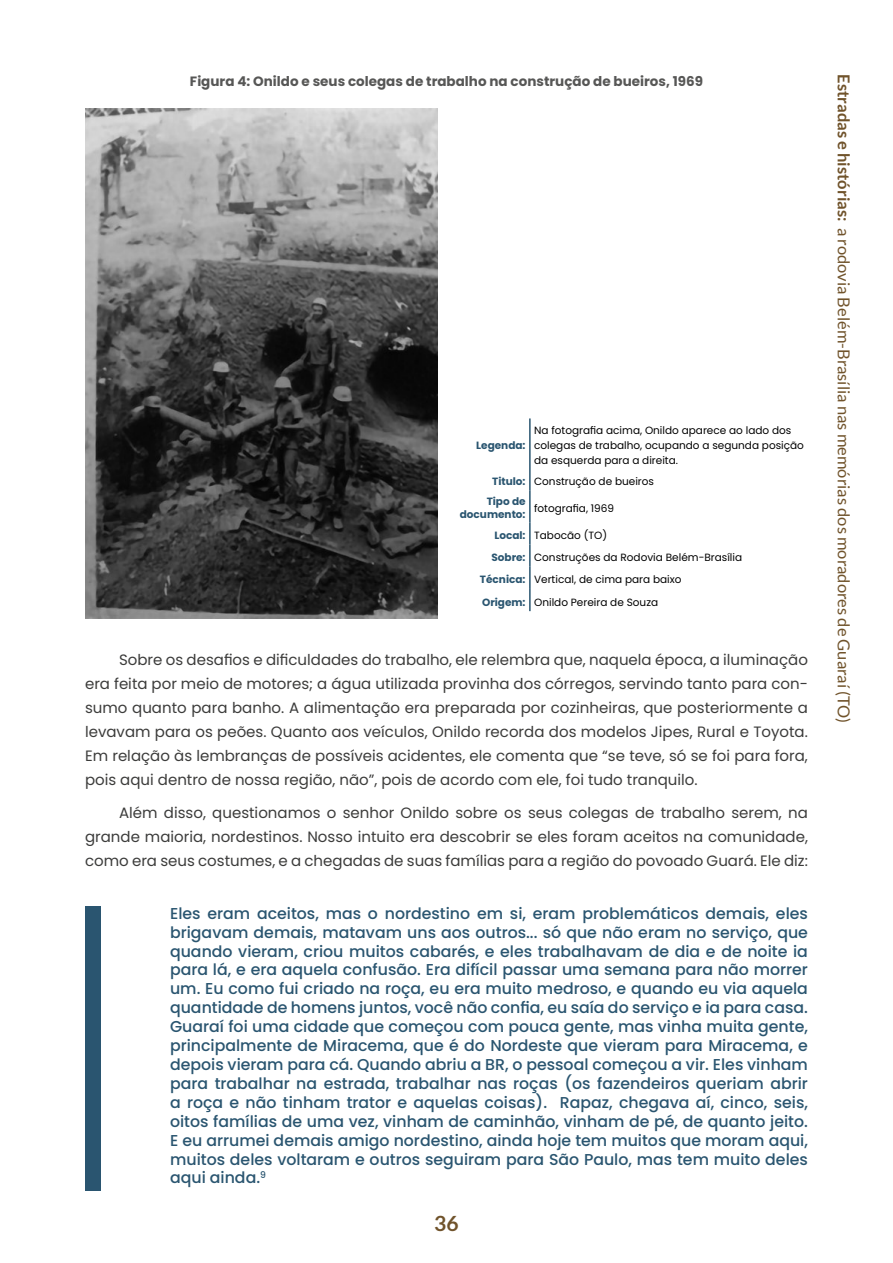
<style>
.page{position:relative;width:893px;height:1263px;background:#fff}
.page>*{position:absolute;margin:0;border:0;box-sizing:border-box;transform-origin:0 0}
.t1{font:700 21px "Lato";color:#70532b}
.t2{font:16.5px "Lato";color:#70532b}
.t3{font:500 15.75px/18.9px "Poppins";color:#2a5570;text-align:justify}
.t4{font:15px/24px "Poppins";color:#3c3c3b;text-align:justify}
.t5{font:700 13.5px "Poppins";color:#575756}
.t6{font:10.5px/15px "Poppins";color:#000}
.t7{font:700 10.5px "Poppins";color:#2a5570}
.s1{font-weight:700;color:#2a5570}
.s2{font-weight:700}
</style>
<div class="page">
<hr style="left:529px;top:418px;width:2px;height:50px;background:#2a5570">
<hr style="left:529px;top:468px;width:2px;height:22px;background:#2a5570">
<hr style="left:529px;top:490px;width:2px;height:32px;background:#2a5570">
<hr style="left:529px;top:522px;width:2px;height:22px;background:#2a5570">
<hr style="left:529px;top:544px;width:2px;height:23px;background:#2a5570">
<hr style="left:529px;top:567px;width:2px;height:22px;background:#2a5570">
<hr style="left:529px;top:589px;width:2px;height:22px;background:#2a5570">
<img style="left:85px;top:109px;width:353px;height:509px">
<div style="left:85px;top:906px;width:16px;height:285px;background:#2a5570"></div>
<p class="t5" style="left:190px;top:74px;width:515px">Figura 4: Onildo e seus colegas de trabalho na construção de bueiros, 1969</p>
<p class="t6" style="left:534px;top:423px;width:271px">Na fotografia acima, Onildo aparece ao lado dos colegas de trabalho, ocupando a segunda posição da esquerda para a direita.</p>
<p class="t6" style="left:487px;top:471px;width:169px;line-height:20.9px;text-indent:6px"><span class="s1">Titulo:</span> Construção de bueiros<br><span class="s1">Tipo de</span></p>
<p class="t7" style="left:460px;top:508px;width:67px">documento:</p>
<p class="t6" style="left:534px;top:501px;width:82px">fotografia, 1969</p>
<p class="t6" style="left:494px;top:528px;width:114px"><span class="s1">Local:</span> Tabocão (TO)</p>
<p class="t6" style="left:491px;top:550px;width:252px"><span class="s1">Sobre:</span> Construções da Rodovia Belém-Brasília</p>
<p class="t6" style="left:480px;top:572px;width:203px"><span class="s1">Técnica:</span> Vertical, de cima para baixo</p>
<p class="t6" style="left:482px;top:594px;width:178px"><span class="s1">Origem:</span> Onildo Pereira de Souza</p>
<p class="t7" style="left:476px;top:439px;width:51px">Legenda:</p>
<p class="t4" style="left:85px;top:648px;width:724px;text-indent:34px">Sobre os desafios e dificuldades do trabalho, ele relembra que, naquela época, a iluminação era feita por meio de motores; a água utilizada provinha dos córregos, servindo tanto para con&shy;sumo quanto para banho. A alimentação era preparada por cozinheiras, que posteriormente a levavam para os peões. Quanto aos veículos, Onildo recorda dos modelos Jipes, Rural e Toyota.<br>Em relação às lembranças de possíveis acidentes, ele comenta que “se teve, só se foi para fora, pois aqui dentro de nossa região, não”, pois de acordo com ele, foi tudo tranquilo.</p>
<p class="t4" style="left:85px;top:801px;width:724px;text-indent:34px">Além disso, questionamos o senhor Onildo sobre os seus colegas de trabalho serem, na grande maioria, nordestinos. Nosso intuito era descobrir se eles foram aceitos na comunidade, como era seus costumes, e a chegadas de suas famílias para a região do povoado Guará. Ele diz:</p>
<p class="t3" style="left:170px;top:904px;width:639px">Eles eram aceitos, mas o nordestino em si, eram problemáticos demais, eles brigavam demais, matavam uns aos outros... só que não eram no serviço, que quando vieram, criou muitos cabarés, e eles trabalhavam de dia e de noite ia para lá, e era aquela confusão. Era difícil passar uma semana para não morrer um. Eu como fui criado na roça, eu era muito medroso, e quando eu via aquela quantidade de homens juntos, você não confia, eu saía do serviço e ia para casa.<br>Guaraí foi uma cidade que começou com pouca gente, mas vinha muita gente, principalmente de Miracema, que é do Nordeste que vieram para Miracema, e depois vieram para cá. Quando abriu a BR, o pessoal começou a vir. Eles vinham para trabalhar na estrada, trabalhar nas roças (os fazendeiros queriam abrir a roça e não tinham trator e aquelas coisas). Rapaz, chegava aí, cinco, seis, oitos famílias de uma vez, vinham de caminhão, vinham de pé, de quanto jeito.<br>E eu arrumei demais amigo nordestino, ainda hoje tem muitos que moram aqui, muitos deles voltaram e outros seguiram para São Paulo, mas tem muito deles aqui ainda.<sup>9</sup></p>
<h1 class="t1" style="left:434px;top:1211px;width:26px">36</h1>
<p class="t2" style="left:853px;top:74px;width:650px;rotate:90deg"><span class="s2">Estradas e histórias:</span> a rodovia Belém-Brasília nas memórias dos moradores de Guaraí (TO)</p>
</div>
